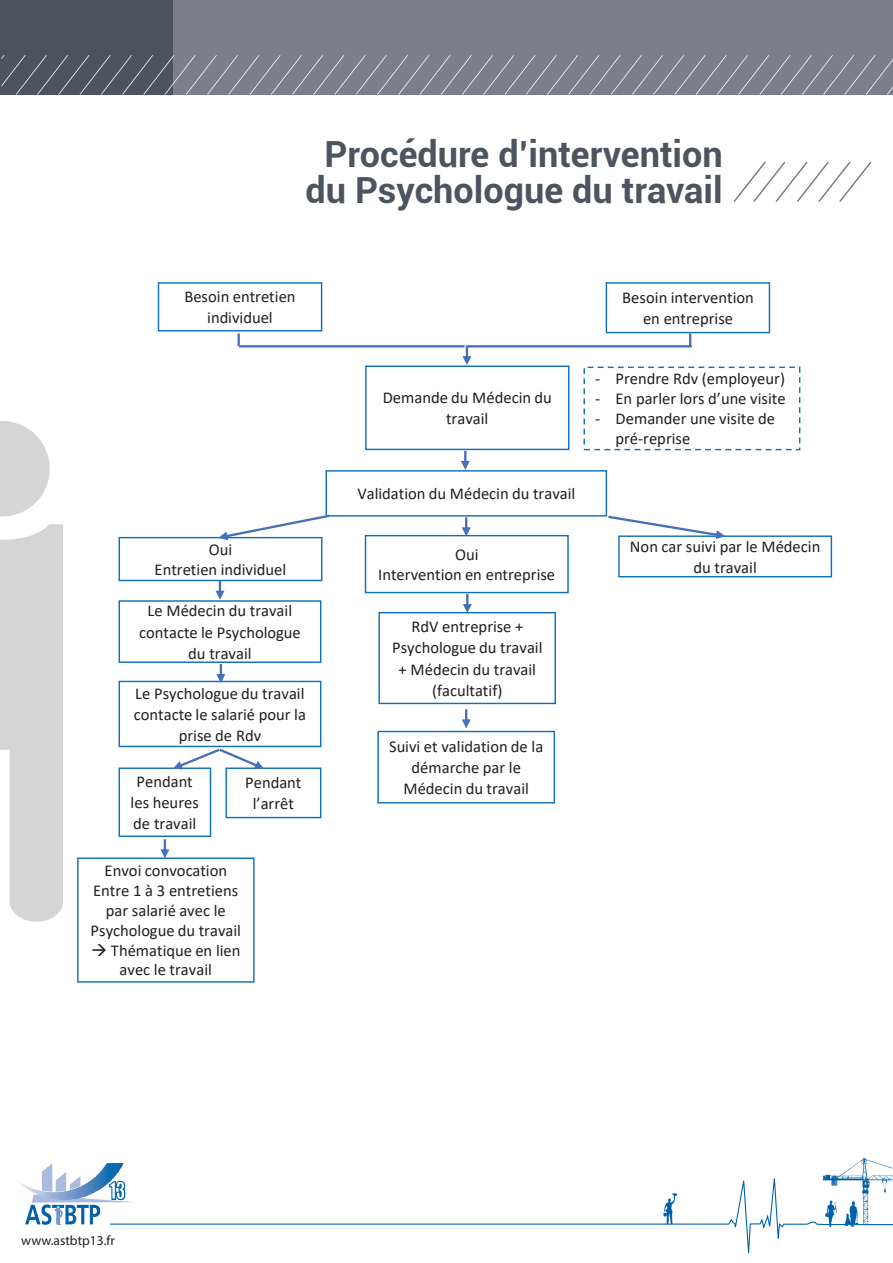
<style>
.page{position:relative;width:893px;height:1263px;background:#fff}
.page>*{position:absolute;margin:0;border:0;box-sizing:border-box;transform-origin:0 0}
.t1{font:700 36px/36px "Roboto";color:#4c545f;text-align:center}
.t2{font:16.5px/21.3px "Calibri";color:#231f20;text-align:center}
.t3{font:13.5px "Myriad Pro";color:#231f20}
</style>
<div class="page">
<svg style="left:137px;top:1178px;width:671px;height:74px"></svg>
<hr style="left:849px;top:1224px;width:44px;height:1px;background:#0161a8">
<svg style="left:808px;top:1157px;width:84px;height:70px"></svg>
<svg style="left:663px;top:1194px;width:13px;height:30px"></svg>
<svg style="left:18px;top:1163px;width:119px;height:62px"></svg>
<div style="left:0;top:0;width:893px;height:94px;background:#79808c"></div>
<div style="left:0;top:0;width:172px;height:94px;background:#4c545f"></div>
<svg style="left:1px;top:55px;width:892px;height:39px"></svg>
<svg style="left:733px;top:161px;width:139px;height:41px"></svg>
<div style="left:158px;top:282px;width:164px;height:49px;border:1px solid #1070b9"></div>
<div style="left:365px;top:365px;width:204px;height:85px;border:1px solid #1070b9"></div>
<div style="left:583px;top:367px;width:217px;height:83px;border:1px dashed #1070b9"></div>
<div style="left:326px;top:470px;width:281px;height:47px;border:1px solid #1070b9"></div>
<div style="left:618px;top:535px;width:214px;height:42px;border:1px solid #1070b9"></div>
<div style="left:365px;top:535px;width:204px;height:58px;border:1px solid #1070b9"></div>
<svg style="left:461px;top:451px;width:9px;height:19px"></svg>
<svg style="left:462px;top:517px;width:9px;height:19px"></svg>
<div style="left:606px;top:282px;width:164px;height:51px;border:1px solid #1070b9"></div>
<svg style="left:462px;top:346px;width:9px;height:19px"></svg>
<hr style="left:466px;top:345px;width:226px;height:2px;background:#4671b8">
<svg style="left:689px;top:334px;width:2px;height:11px"></svg>
<hr style="left:239px;top:345px;width:226px;height:2px;background:#4671b8">
<svg style="left:238px;top:334px;width:2px;height:12px"></svg>
<svg style="left:608px;top:516px;width:117px;height:23px"></svg>
<svg style="left:463px;top:594px;width:9px;height:18px"></svg>
<div style="left:378px;top:612px;width:178px;height:92px;border:1px solid #1070b9"></div>
<svg style="left:462px;top:709px;width:9px;height:19px"></svg>
<div style="left:377px;top:731px;width:178px;height:72px;border:1px solid #1070b9"></div>
<svg style="left:0;top:421px;width:336px;height:501px"></svg>
<div style="left:78px;top:858px;width:176px;height:124px;background:#fff"></div>
<div style="left:77px;top:857px;width:178px;height:126px;border:1px solid #1070b9"></div>
<h1 class="t1" style="left:305px;top:134px;width:419px">Procédure d’intervention du Psychologue du travail</h1>
<p class="t2" style="left:184px;top:285px;width:113px">Besoin entretien individuel</p>
<p class="t2" style="left:383px;top:386px;width:171px">Demande du Médecin du travail</p>
<p class="t2" style="left:357px;top:483px;width:219px">Validation du Médecin du travail</p>
<p class="t2" style="left:622px;top:286px;width:133px">Besoin intervention en entreprise</p>
<p class="t2" style="left:595px;top:368px;width:191px">- Prendre Rdv (employeur)</p>
<p class="t2" style="left:595px;top:388px;width:192px">- En parler lors d’une visite</p>
<p class="t2" style="left:615px;top:408px;width:161px;line-height:19.8px;text-align:left;text-indent:-20px">- Demander une visite de pré-reprise</p>
<p class="t2" style="left:155px;top:539px;width:133px;line-height:19.8px">Oui<br>Entretien individuel</p>
<p class="t2" style="left:630px;top:535px;width:192px">Non car suivi par le Médecin du travail</p>
<p class="t2" style="left:139px;top:600px;width:163px">Le Médecin du travail contacte le Psychologue du travail</p>
<p class="t2" style="left:378px;top:544px;width:178px;line-height:19.8px">Oui<br>Intervention en entreprise</p>
<p class="t2" style="left:392px;top:616px;width:152px">RdV entreprise +<br>Psychologue du travail + Médecin du travail (facultatif)</p>
<p class="t2" style="left:134px;top:682px;width:174px">Le Psychologue du travail contacte le salarié pour la prise de Rdv</p>
<p class="t2" style="left:245px;top:772px;width:58px">Pendant l’arrêt</p>
<p class="t2" style="left:389px;top:735px;width:156px">Suivi et validation de la démarche par le<br>Médecin du travail</p>
<p class="t2" style="left:131px;top:770px;width:70px">Pendant les heures de travail</p>
<p class="t2" style="left:91px;top:860px;width:152px;line-height:19.8px">Envoi convocation<br>Entre 1 à 3 entretiens par salarié avec le<br>Psychologue du travail</p>
<p class="t2" style="left:91px;top:940px;width:151px;line-height:19.6px">→ Thématique en lien avec le travail</p>
<p class="t3" style="left:21px;top:1232px;width:95px">www.astbtp13.fr</p>
</div>
